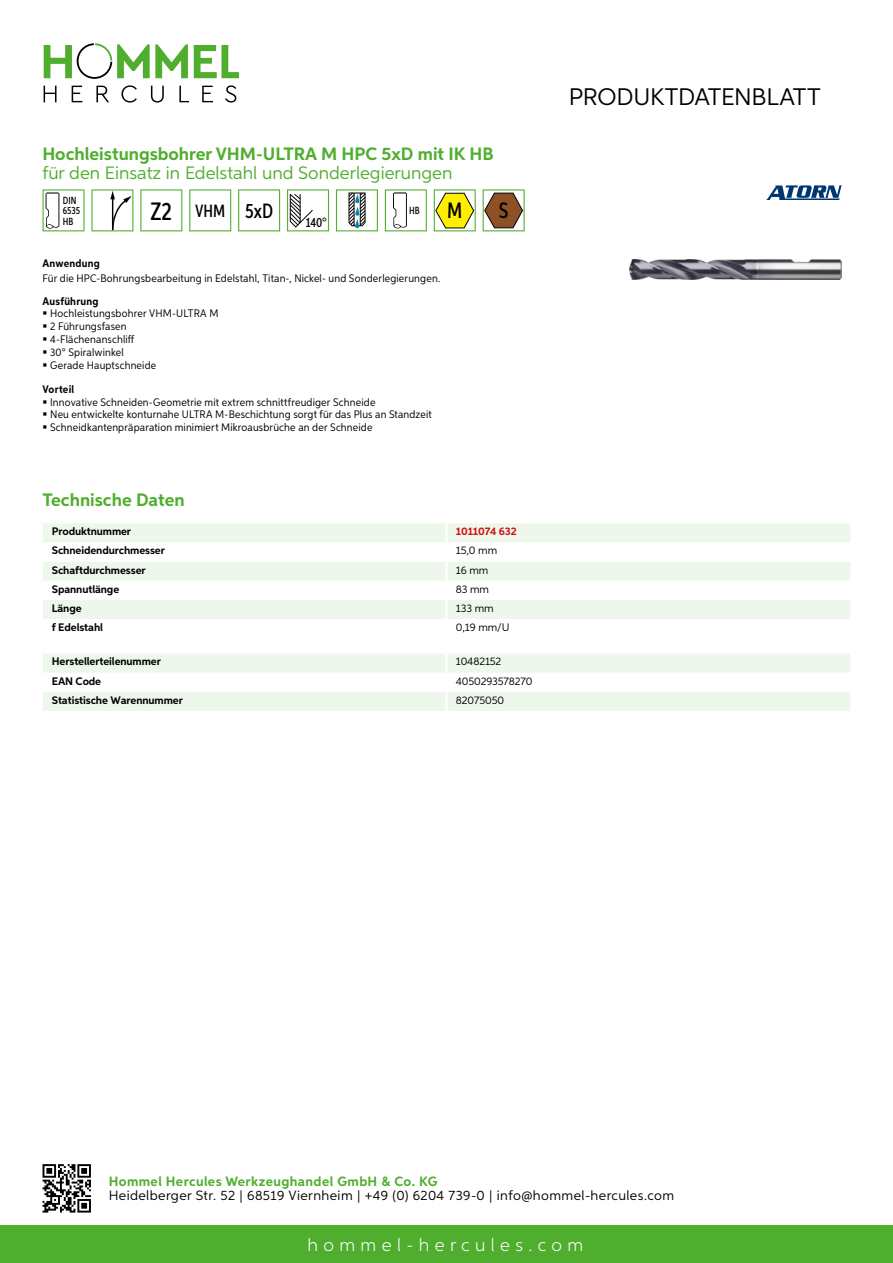
<style>
.page{position:relative;width:893px;height:1263px;background:#fff}
.page>*{position:absolute;margin:0;border:0;box-sizing:border-box;transform-origin:0 0}
.t1{font:24px "Aspira";letter-spacing:-.01em;color:#000}
.t2{font:500 22.2px "Aspira XX Nar";color:#000}
.t3{font:700 18px "Aspira";color:#50ae2f}
.t4{font:18px "Aspira";color:#50ae2f}
.t5{font:300 18px "Aspira";letter-spacing:.3em;color:#fff}
.t6{font:500 17.85px "Aspira XX Nar";color:#000}
.t7{font:13.5px "Aspira";letter-spacing:.03em;color:#000}
.t8{font:700 13.5px "Aspira";letter-spacing:.03em;color:#50ae2f}
.t9{font:500 13.35px "Aspira XX Nar";color:#000}
.t10{font:10.95px/12.8px "Aspira Nar";letter-spacing:.015em;color:#000}
.t11{font:700 10.95px "Aspira";letter-spacing:-.01em;color:#000}
.t12{font:10.95px "Aspira";letter-spacing:-.01em;color:#000}
.t13{font:700 10.95px "Aspira Nar";letter-spacing:.02em;color:#000}
.t14{font:700 10.95px "Aspira";letter-spacing:-.01em;color:#cd1013}
.t15{font:500 10.35px/10.4px "Aspira XX Nar";color:#000}
.s1{font-size:25.2px}
.s2{font-size:20.7px}
.s3{font-size:22.2px}
</style>
<div class="page">
<div style="left:0;top:1226px;width:893px;height:37px;background:#50ae2f"></div>
<svg style="left:43px;top:1164px;width:48px;height:48px"></svg>
<svg style="left:194px;top:45px;width:45px;height:33px"></svg>
<svg style="left:44px;top:43px;width:144px;height:36px"></svg>
<svg style="left:44px;top:86px;width:13px;height:16px"></svg>
<svg style="left:72px;top:86px;width:10px;height:16px"></svg>
<svg style="left:96px;top:86px;width:13px;height:16px"></svg>
<svg style="left:121px;top:85px;width:16px;height:18px"></svg>
<svg style="left:151px;top:86px;width:13px;height:17px"></svg>
<svg style="left:179px;top:86px;width:10px;height:16px"></svg>
<svg style="left:202px;top:86px;width:11px;height:16px"></svg>
<svg style="left:225px;top:85px;width:11px;height:18px"></svg>
<div style="left:43px;top:523px;width:807px;height:19px;background:#eef7eb"></div>
<svg style="left:43px;top:562px;width:807px;height:57px;fill:#eef7eb"></svg>
<hr style="left:445px;top:523px;width:3px;height:19px;background:#fff">
<hr style="left:445px;top:562px;width:3px;height:19px;background:#fff">
<hr style="left:445px;top:581px;width:3px;height:19px;background:#fff">
<hr style="left:445px;top:600px;width:3px;height:19px;background:#fff">
<svg style="left:43px;top:654px;width:807px;height:57px"></svg>
<hr style="left:445px;top:692px;width:3px;height:19px;background:#fff">
<svg style="left:43px;top:189px;width:42px;height:42px"></svg>
<svg style="left:91px;top:189px;width:42px;height:42px"></svg>
<svg style="left:140px;top:189px;width:42px;height:42px"></svg>
<svg style="left:189px;top:189px;width:42px;height:42px"></svg>
<svg style="left:238px;top:189px;width:42px;height:42px"></svg>
<svg style="left:287px;top:189px;width:42px;height:42px"></svg>
<svg style="left:336px;top:189px;width:42px;height:42px"></svg>
<svg style="left:385px;top:189px;width:42px;height:42px"></svg>
<svg style="left:434px;top:189px;width:42px;height:42px"></svg>
<svg style="left:483px;top:189px;width:42px;height:42px"></svg>
<img style="left:629px;top:259px;width:213px;height:21px">
<svg style="left:766px;top:185px;width:76px;height:15px"></svg>
<h3 class="t3" style="left:43px;top:142px;width:453px">Hochleistungsbohrer VHM-ULTRA M HPC 5xD mit IK HB</h3>
<h3 class="t4" style="left:43px;top:162px;width:411px">für den Einsatz in Edelstahl und Sonderlegierungen</h3>
<p class="t15" style="left:63px;top:195px;width:19px">DIN<br>6535<br>HB</p>
<h3 class="t6" style="left:151px;top:200px;width:124px"><span class="s1">Z2</span> VHM <span class="s2">5xD</span></h3>
<p class="t9" style="left:306px;top:215px;width:22px">140°</p>
<p class="t15" style="left:409px;top:205px;width:55px">HB <span class="s3">M</span></p>
<h2 class="t2" style="left:499px;top:197px;width:11px">S</h2>
<p class="t13" style="left:43px;top:257px;width:59px">Anwendung</p>
<p class="t10" style="left:43px;top:272px;width:399px">Für die HPC-Bohrungsbearbeitung in Edelstahl, Titan-, Nickel- und Sonderlegierungen.</p>
<p class="t13" style="left:43px;top:294px;width:58px">Ausführung</p>
<p class="t10" style="left:50px;top:307px;width:170px">Hochleistungsbohrer VHM-ULTRA M<br>2 Führungsfasen<br>4-Flächenanschliff<br>30° Spiralwinkel<br>Gerade Hauptschneide</p>
<p class="t13" style="left:43px;top:382px;width:33px">Vorteil</p>
<p class="t10" style="left:50px;top:395px;width:383px">Innovative Schneiden-Geometrie mit extrem schnittfreudiger Schneide<br>Neu entwickelte konturnahe ULTRA M-Beschichtung sorgt für das Plus an Standzeit<br>Schneidkantenpräparation minimiert Mikroausbrüche an der Schneide</p>
<h3 class="t3" style="left:43px;top:489px;width:144px">Technische Daten</h3>
<p class="t11" style="left:52px;top:525px;width:81px">Produktnummer</p>
<p class="t14" style="left:456px;top:525px;width:62px">1011074 632</p>
<p class="t11" style="left:52px;top:544px;width:115px">Schneidendurchmesser</p>
<p class="t12" style="left:456px;top:544px;width:43px">15,0 mm</p>
<p class="t11" style="left:52px;top:563px;width:95px">Schaftdurchmesser</p>
<p class="t12" style="left:456px;top:563px;width:34px">16 mm</p>
<p class="t11" style="left:52px;top:582px;width:69px">Spannutlänge</p>
<p class="t12" style="left:456px;top:582px;width:35px">83 mm</p>
<p class="t11" style="left:52px;top:601px;width:31px">Länge</p>
<p class="t12" style="left:456px;top:601px;width:39px">133 mm</p>
<p class="t11" style="left:52px;top:620px;width:53px">f Edelstahl</p>
<p class="t12" style="left:456px;top:620px;width:53px">0,19 mm/U</p>
<p class="t11" style="left:52px;top:655px;width:111px">Herstellerteilenummer</p>
<p class="t12" style="left:456px;top:655px;width:47px">10482152</p>
<p class="t11" style="left:52px;top:674px;width:51px">EAN Code</p>
<p class="t12" style="left:456px;top:674px;width:78px">4050293578270</p>
<p class="t11" style="left:52px;top:693px;width:132px">Statistische Warennummer</p>
<p class="t12" style="left:456px;top:693px;width:50px">82075050</p>
<h1 class="t1" style="left:569px;top:82px;width:253px">Produktdatenblatt</h1>
<p class="t8" style="left:109px;top:1172px;width:330px">Hommel Hercules Werkzeughandel GmbH &amp; Co. KG</p>
<p class="t7" style="left:109px;top:1187px;width:567px">Heidelberger Str. 52 | 68519 Viernheim | +49 (0) 6204 739-0 | info@hommel-hercules.com</p>
<h3 class="t5" style="left:307px;top:1234px;width:277px">hommel-hercules.com</h3>
</div>
